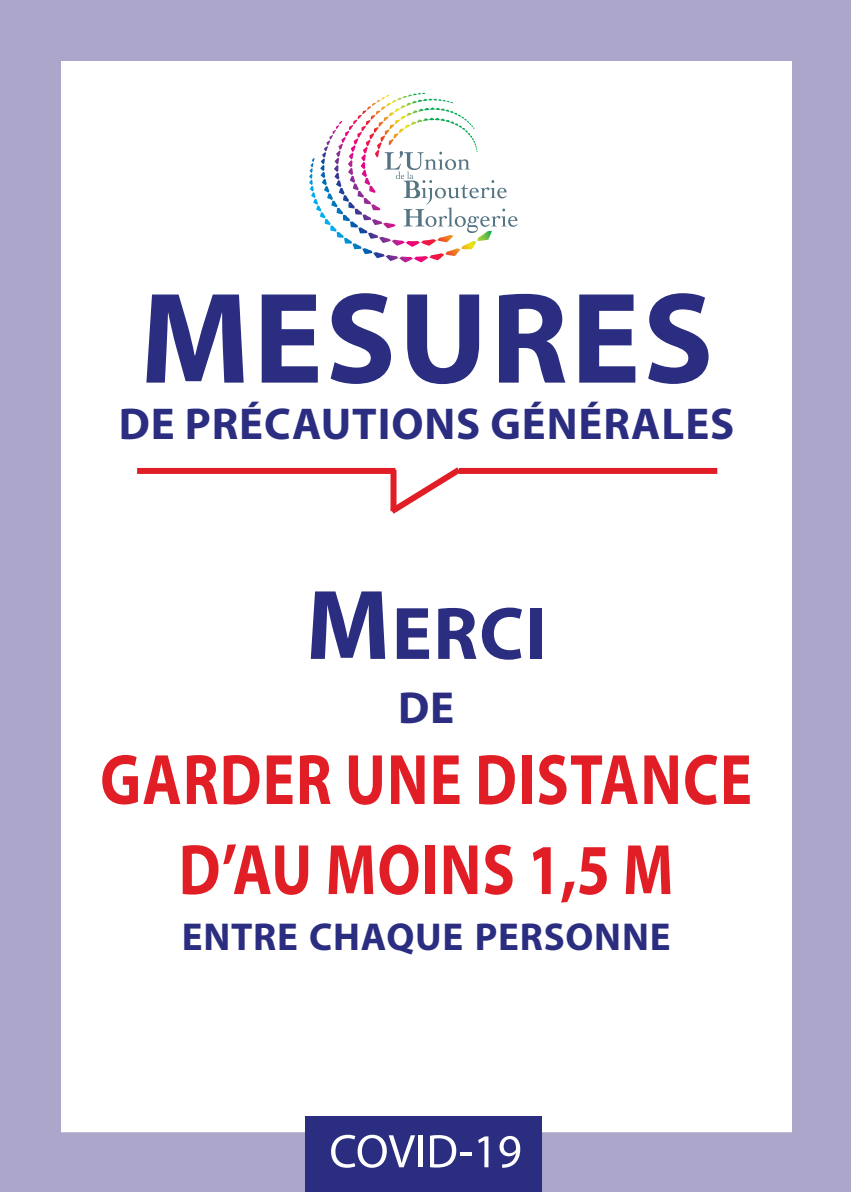
<style>
.page{position:relative;width:851px;height:1192px;background:#fff}
.page>*{position:absolute;margin:0;border:0;box-sizing:border-box;transform-origin:0 0}
.t1{font:700 130.6px "Myriad Pro";letter-spacing:.02em;color:#2b2d81}
.t2{font:700 75px "Myriad Pro";color:#2b2d81}
.t3{font:700 72px/90px "Myriad Pro";letter-spacing:.02em;color:#e11e25;text-align:center;scale:.83 1}
.t4{font:700 45px "Myriad Pro";color:#2b2d81}
.t5{font:700 44.8px "Myriad Pro";letter-spacing:.02em;color:#2b2d81}
.t6{font:700 39px "Myriad Pro";letter-spacing:.02em;color:#2b2d81}
.s1{font-size:100px}
</style>
<div class="page">
<div style="left:1px;top:1px;width:849px;height:1190px;border:60px solid #aba6ca"></div>
<svg style="left:309px;top:93px;width:208px;height:169px"></svg>
<div style="left:305px;top:1116px;width:237px;height:75px;background:#2b2d81"></div>
<svg style="left:331px;top:1134px;width:84px;height:33px"></svg>
<hr style="left:418px;top:1135px;width:4px;height:31px;background:#fff">
<svg style="left:430px;top:1135px;width:41px;height:32px"></svg>
<svg style="left:478px;top:1136px;width:10px;height:30px"></svg>
<svg style="left:499px;top:1135px;width:21px;height:32px"></svg>
<div style="left:137px;top:468px;width:258px;height:6px;background:#e11e25"></div>
<div style="left:459px;top:468px;width:258px;height:6px;background:#e11e25"></div>
<svg style="left:383px;top:467px;width:84px;height:47px"></svg>
<h1 class="t1" style="left:140px;top:261px;width:575px">MESURES</h1>
<p class="t5" style="left:119px;top:397px;width:617px">DE PRÉCAUTIONS GÉNÉRALES</p>
<p class="t2" style="left:305px;top:589px;width:242px"><span class="s1">M</span>ERCI</p>
<p class="t4" style="left:398px;top:681px;width:58px">DE</p>
<p class="t3" style="left:100px;top:734px;width:786px">GARDER UNE DISTANCE<br>D’AU MOINS 1,5 M</p>
<p class="t6" style="left:182px;top:913px;width:490px">ENTRE CHAQUE PERSONNE</p>
</div>
